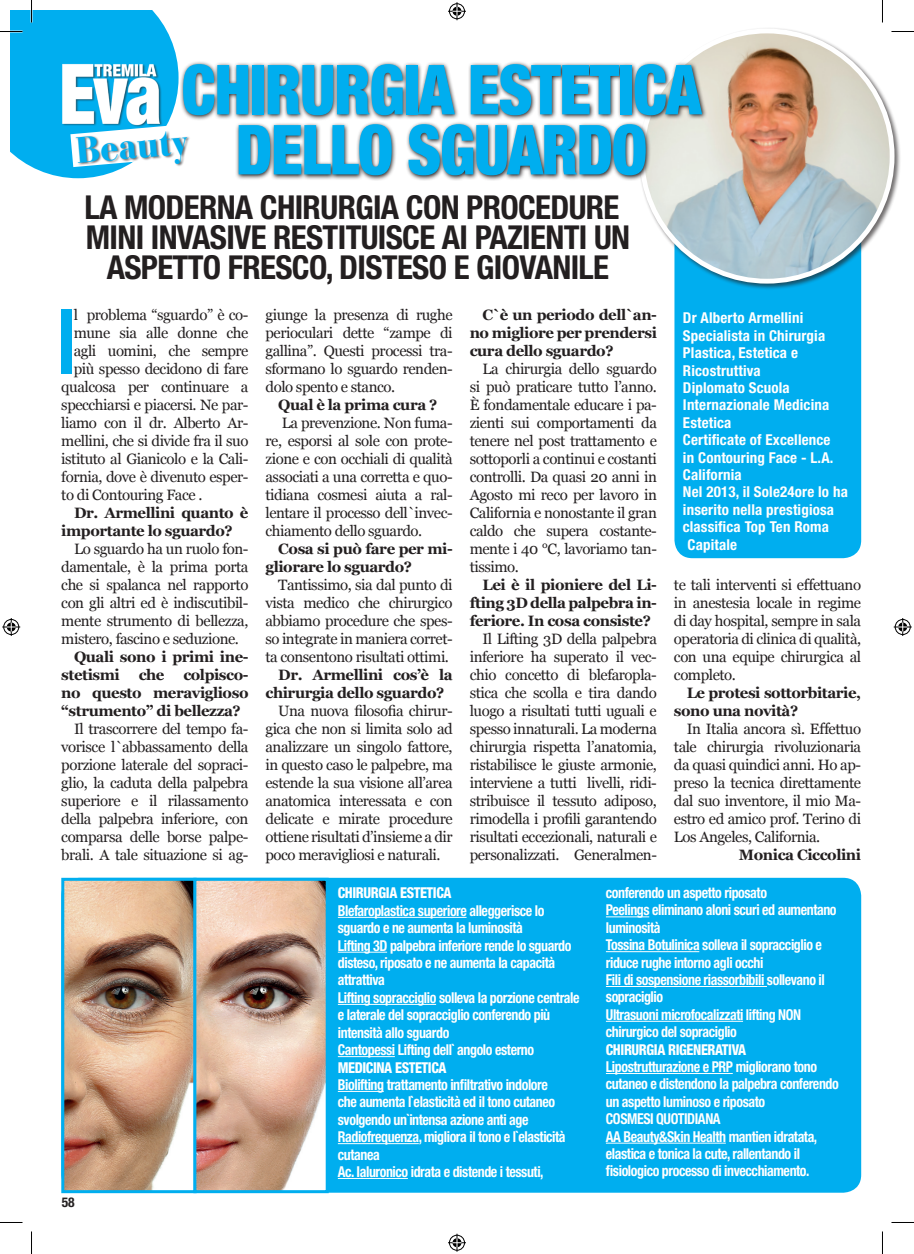
<style>
.page{position:relative;width:914px;height:1254px;background:#fff}
.page>*{position:absolute;margin:0;border:0;box-sizing:border-box;transform-origin:0 0}
.t1{font:700 condensed 90.6px "Helvetica Neue";color:#00aeef;scale:.8 1}
.t2{font:900 condensed 69px/60px "Helvetica Neue";letter-spacing:-.02em;color:#00aeef;text-align:center;scale:.92 1}
.t3{font:900 36.3px "Bauer Bodoni Std";color:#00aeef;scale:.91 1}
.t4{font:700 condensed 33px/30px "Helvetica Neue";letter-spacing:-.02em;color:#231f20;text-align:center}
.t5{font:15px/18px "Georgia";letter-spacing:-.03em;color:#231f20;text-align:justify}
.t6{font:700 condensed 15px/17.4px "Helvetica Neue";letter-spacing:-.03em;color:#fff;scale:.93 1}
.t7{font:700 15px/18px "Georgia";letter-spacing:-.03em;color:#231f20}
.t8{font:700 condensed 15px "Helvetica Neue";letter-spacing:.01em;color:#fff}
.t9{font:800 condensed 15px "Helvetica Neue";letter-spacing:-.03em;color:#fff;scale:.93 1}
.t10{font:700 condensed 13.5px "Helvetica Neue";color:#231f20}
</style>
<div class="page">
<div style="left:674px;top:144px;width:187px;height:414px;background:#00aeef;border-radius:18px"></div>
<div style="left:638px;top:27px;width:263px;height:263px;background:#231f20;opacity:.65"></div>
<img style="left:641px;top:31px;width:251px;height:250px;border-radius:125px">
<svg style="left:195px;top:61px;width:512px;height:120px"></svg>
<div style="left:61px;top:878px;width:800px;height:314px;background:#00aeef;border-radius:18px"></div>
<hr style="left:338px;top:917px;width:128px;height:1px;background:#fff">
<hr style="left:338px;top:951px;width:49px;height:1px;background:#fff">
<hr style="left:338px;top:1004px;width:98px;height:1px;background:#fff">
<hr style="left:338px;top:1056px;width:57px;height:1px;background:#fff">
<hr style="left:338px;top:1091px;width:46px;height:1px;background:#fff">
<hr style="left:338px;top:1143px;width:81px;height:1px;background:#fff">
<hr style="left:338px;top:1178px;width:70px;height:1px;background:#fff">
<hr style="left:606px;top:916px;width:43px;height:1px;background:#fff">
<hr style="left:606px;top:951px;width:93px;height:1px;background:#fff">
<hr style="left:606px;top:986px;width:160px;height:1px;background:#fff">
<hr style="left:606px;top:1021px;width:137px;height:1px;background:#fff">
<hr style="left:606px;top:1073px;width:126px;height:1px;background:#fff">
<hr style="left:606px;top:1142px;width:119px;height:1px;background:#fff">
<img style="left:65px;top:881px;width:259px;height:308px">
<div style="left:61px;top:877px;width:136px;height:316px;border:3px solid #00aeef"></div>
<div style="left:193px;top:877px;width:135px;height:316px;border:3px solid #00aeef"></div>
<svg style="left:891px;top:31px;width:22px;height:1px"></svg>
<svg style="left:0;top:1222px;width:22px;height:1px"></svg>
<svg style="left:891px;top:1222px;width:22px;height:1px"></svg>
<svg style="left:0;top:0;width:195px;height:178px"></svg>
<svg style="left:31px;top:1231px;width:1px;height:23px"></svg>
<svg style="left:882px;top:0;width:1px;height:23px"></svg>
<svg style="left:882px;top:1231px;width:1px;height:23px"></svg>
<svg style="left:448px;top:2px;width:18px;height:18px"></svg>
<svg style="left:448px;top:1233px;width:18px;height:18px"></svg>
<svg style="left:2px;top:618px;width:18px;height:18px"></svg>
<svg style="left:893px;top:618px;width:18px;height:18px"></svg>
<h2 class="t2" style="left:182px;top:59px;width:566px">CHIRURGIA ESTETICA<br>DELLO SGUARDO</h2>
<h3 class="t3" style="left:74px;top:128px;width:124px;rotate:-5deg">Beauty</h3>
<h3 class="t4" style="left:84px;top:192px;width:547px">LA MODERNA CHIRURGIA CON PROCEDURE<br>MINI INVASIVE RESTITUISCE AI PAZIENTI UN<br>ASPETTO FRESCO, DISTESO E GIOVANILE</h3>
<h1 class="t1" style="left:57px;top:286px;width:25px">I</h1>
<p class="t5" style="left:74px;top:305px;width:176px">l problema “sguardo” è co-</p>
<p class="t5" style="left:74px;top:323px;width:176px">mune sia alle donne che</p>
<p class="t5" style="left:74px;top:341px;width:176px">agli uomini, che sempre</p>
<p class="t5" style="left:74px;top:359px;width:176px">più spesso decidono di fare</p>
<p class="t5" style="left:61px;top:377px;width:189px">qualcosa per continuare a</p>
<p class="t5" style="left:61px;top:395px;width:189px">specchiarsi e piacersi. Ne par-</p>
<p class="t5" style="left:61px;top:413px;width:189px">liamo con il dr. Alberto Ar-</p>
<p class="t5" style="left:61px;top:431px;width:189px">mellini, che si divide fra il suo</p>
<p class="t5" style="left:61px;top:449px;width:189px">istituto al Gianicolo e la Cali-</p>
<p class="t5" style="left:61px;top:467px;width:189px">fornia, dove è divenuto esper-</p>
<p class="t5" style="left:61px;top:485px;width:142px">to di Contouring Face .</p>
<p class="t7" style="left:61px;top:503px;width:189px;text-indent:13px">Dr. Armellini quanto è importante lo sguardo?</p>
<p class="t5" style="left:61px;top:539px;width:189px;text-indent:13px">Lo sguardo ha un ruolo fon&shy;damentale, è la prima porta che si spalanca nel rapporto con gli altri ed è indiscutibil&shy;mente strumento di bellezza, mistero, fascino e seduzione.</p>
<p class="t7" style="left:61px;top:647px;width:189px;text-indent:13px">Quali sono i primi ine&shy;stetismi</p>
<p class="t7" style="left:61px;top:665px;width:189px;text-align:justify;text-indent:122px">colpisco&shy;no questo meraviglioso “strumento” di bellezza?</p>
<p class="t5" style="left:61px;top:719px;width:189px;text-indent:13px">Il trascorrere del tempo fa&shy;vorisce l`abbassamento della porzione laterale del sopraci&shy;glio, la caduta della palpebra superiore e il rilassamento della palpebra inferiore, con comparsa delle borse palpe&shy;brali. A tale situazione si ag-</p>
<p class="t7" style="left:139px;top:665px;width:27px">che</p>
<p class="t5" style="left:265px;top:305px;width:189px">giunge la presenza di rughe perioculari dette “zampe di gallina”. Questi processi tra&shy;sformano lo sguardo renden&shy;dolo spento e stanco.</p>
<p class="t7" style="left:278px;top:395px;width:161px">Qual è la prima cura ?</p>
<p class="t5" style="left:265px;top:413px;width:189px;text-indent:16px">La prevenzione. Non fuma&shy;re, esporsi al sole con prote&shy;zione e con occhiali di qualità associati a una corretta e quo&shy;tidiana cosmesi aiuta a ral&shy;lentare il processo dell`invec&shy;chiamento dello sguardo.</p>
<p class="t7" style="left:265px;top:539px;width:189px;text-indent:13px">Cosa si può fare per mi&shy;gliorare lo sguardo?</p>
<p class="t5" style="left:265px;top:575px;width:189px;text-indent:13px">Tantissimo, sia dal punto di vista medico che chirurgico abbiamo procedure che spes&shy;so integrate in maniera corret&shy;ta consentono risultati ottimi.</p>
<p class="t7" style="left:265px;top:665px;width:189px;text-indent:13px">Dr. Armellini cos’è la chirurgia dello sguardo?</p>
<p class="t5" style="left:265px;top:701px;width:189px;text-indent:13px">Una nuova filosofia chirur&shy;gica che non si limita solo ad analizzare un singolo fattore, in questo caso le palpebre, ma estende la sua visione all’area anatomica interessata e con delicate e mirate procedure ottiene risultati d’insieme a dir poco meravigliosi e naturali.</p>
<p class="t7" style="left:469px;top:305px;width:189px;text-align:justify;text-indent:13px">C`è un periodo dell`an&shy;no migliore per prendersi cura dello sguardo?</p>
<p class="t5" style="left:469px;top:359px;width:189px;text-indent:13px">La chirurgia dello sguardo si può praticare tutto l’anno.<br>È fondamentale educare i pa&shy;zienti sui comportamenti da tenere nel post trattamento e sottoporli a continui e costanti controlli. Da quasi 20 anni in Agosto mi reco per lavoro in California e nonostante il gran caldo che supera costante&shy;mente i 40 °C, lavoriamo tan&shy;tissimo.</p>
<p class="t7" style="left:469px;top:575px;width:189px;text-align:justify;text-indent:13px">Lei è il pioniere del Li&shy;fting 3D della palpebra in&shy;feriore. In cosa consiste?</p>
<p class="t5" style="left:469px;top:629px;width:189px;text-indent:13px">Il Lifting 3D della palpebra inferiore ha superato il vec&shy;chio concetto di blefaropla&shy;stica che scolla e tira dando luogo a risultati tutti uguali e spesso innaturali. La moderna chirurgia rispetta l’anatomia, ristabilisce le giuste armonie, interviene a tutti livelli, ridi&shy;stribuisce il tessuto adiposo, rimodella i profili garantendo risultati eccezionali, naturali e personalizzati. Generalmen-</p>
<p class="t8" style="left:683px;top:309px;width:122px">Dr Alberto Armellini</p>
<p class="t8" style="left:683px;top:326px;width:144px">Specialista in Chirurgia</p>
<p class="t8" style="left:683px;top:344px;width:116px">Plastica, Estetica e</p>
<p class="t8" style="left:683px;top:361px;width:79px">Ricostruttiva</p>
<p class="t8" style="left:683px;top:378px;width:108px">Diplomato Scuola</p>
<p class="t8" style="left:683px;top:396px;width:148px">Internazionale Medicina</p>
<p class="t8" style="left:683px;top:413px;width:50px">Estetica</p>
<p class="t8" style="left:683px;top:431px;width:149px">Certificate of Excellence</p>
<p class="t8" style="left:683px;top:448px;width:152px">in Contouring Face - L.A.</p>
<p class="t8" style="left:683px;top:465px;width:60px">California</p>
<p class="t8" style="left:683px;top:483px;width:166px">Nel 2013, il Sole24ore lo ha</p>
<p class="t8" style="left:683px;top:500px;width:153px">inserito nella prestigiosa</p>
<p class="t8" style="left:683px;top:518px;width:147px">classifica Top Ten Roma</p>
<p class="t8" style="left:687px;top:535px;width:51px">Capitale</p>
<p class="t5" style="left:674px;top:575px;width:189px">te tali interventi si effettuano in anestesia locale in regime di day hospital, sempre in sala operatoria di clinica di qualità, con una equipe chirurgica al completo.</p>
<p class="t7" style="left:674px;top:683px;width:189px;text-indent:13px">Le protesi sottorbitarie, sono una novità?</p>
<p class="t5" style="left:674px;top:719px;width:189px;text-indent:13px">In Italia ancora sì. Effettuo tale chirurgia rivoluzionaria da quasi quindici anni. Ho ap&shy;preso la tecnica direttamente dal suo inventore, il mio Ma&shy;estro ed amico prof. Terino di Los Angeles, California.</p>
<p class="t7" style="left:738px;top:845px;width:124px">Monica Ciccolini</p>
<p class="t10" style="left:62px;top:1194px;width:14px">58</p>
<p class="t9" style="left:338px;top:884px;width:124px">CHIRURGIA ESTETICA</p>
<p class="t6" style="left:338px;top:901px;width:261px">Blefaroplastica superiore alleggerisce lo sguardo e ne aumenta la luminosità<br>Lifting 3D palpebra inferiore rende lo sguardo disteso, riposato e ne aumenta la capacità attrattiva<br>Lifting sopracciglio solleva la porzione centrale e laterale del sopracciglio conferendo più intensità allo sguardo<br>Cantopessi Lifting dell` angolo esterno</p>
<p class="t9" style="left:338px;top:1058px;width:118px">MEDICINA ESTETICA</p>
<p class="t6" style="left:338px;top:1075px;width:246px">Biolifting trattamento infiltrativo indolore che aumenta l`elasticità ed il tono cutaneo svolgendo un`intensa azione anti age Radiofrequenza, migliora il tono e l`elasticità cutanea<br>Ac. Ialuronico idrata e distende i tessuti,</p>
<p class="t6" style="left:606px;top:883px;width:249px">conferendo un aspetto riposato<br>Peelings eliminano aloni scuri ed aumentano luminosità<br>Tossina Botulinica solleva il sopracciglio e riduce rughe intorno agli occhi<br>Fili di sospensione riassorbibili sollevano il sopraciglio<br>Ultrasuoni microfocalizzati lifting NON chirurgico del sopraciglio</p>
<p class="t9" style="left:606px;top:1040px;width:152px">CHIRURGIA RIGENERATIVA</p>
<p class="t6" style="left:606px;top:1057px;width:252px">Lipostrutturazione e PRP migliorano tono cutaneo e distendono la palpebra conferendo un aspetto luminoso e riposato<br>COSMESI QUOTIDIANA<br>AA Beauty&amp;Skin Health mantien idratata, elastica e tonica la cute, rallentando il fisiologico processo di invecchiamento.</p>
</div>
